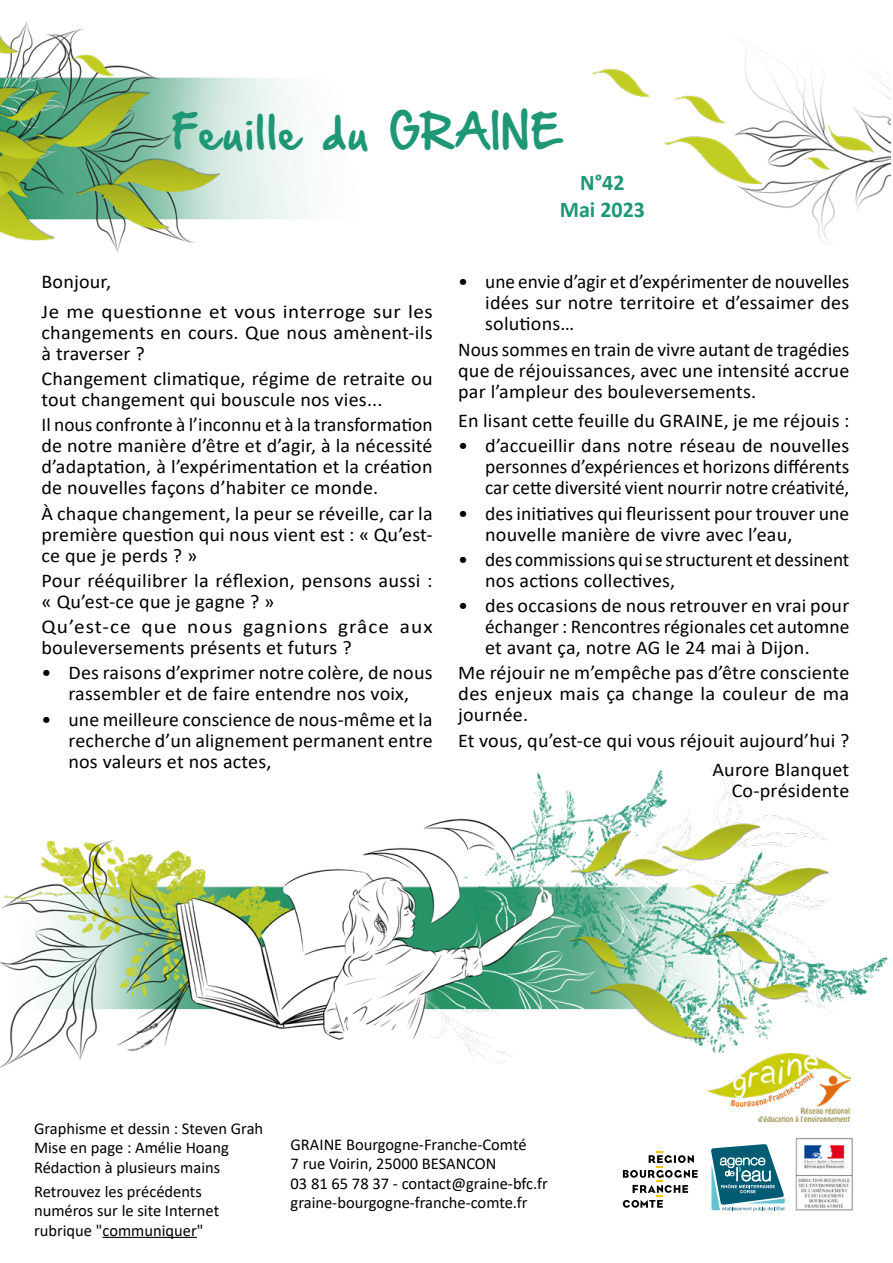
<style>
.page{position:relative;width:893px;height:1263px;background:#fff}
.page>*{position:absolute;margin:0;border:0;box-sizing:border-box;transform-origin:0 0}
.t1{font:39px "Hand Of Sean Demo";letter-spacing:.02em;color:#1e9777}
.t2{font:700 22.5px/27px "Calibri";color:#1e9777;text-align:center}
.t3{font:19.5px/21px "Calibri";letter-spacing:.01em;color:#000;text-align:justify}
.t4{font:19.5px/21px "Calibri";letter-spacing:.01em;color:#000;scale:1.04 1}
.t5{font:19.5px/21px "Calibri";letter-spacing:.01em;color:#000;scale:1.09 1}
.t6{font:16.5px/19.5px "Calibri";color:#000}
</style>
<div class="page">
<img style="left:0;top:769px;width:888px;height:298px">
<img style="left:0;top:21px;width:307px;height:232px">
<img style="left:707px;top:1054px;width:143px;height:67px">
<img style="left:592px;top:45px;width:299px;height:201px">
<img style="left:795px;top:1137px;width:58px;height:73px">
<svg style="left:711px;top:1144px;width:74px;height:67px"></svg>
<svg style="left:623px;top:1151px;width:75px;height:57px"></svg>
<hr style="left:103px;top:1237px;width:94px;height:1px;background:#000">
<h1 class="t1" style="left:172px;top:114px;width:388px">Feuille du GRAINE</h1>
<p class="t3" style="left:41px;top:267px;width:393px;line-height:29.5px">Bonjour,<br>Je me questionne et vous interroge sur les</p>
<p class="t4" style="left:41px;top:321px;width:378px">changements en cours. Que nous amènent-ils à traverser ?</p>
<p class="t3" style="left:41px;top:368px;width:393px">Changement climatique, régime de retraite ou tout changement qui bouscule nos vies...</p>
<p class="t3" style="left:41px;top:414px;width:393px">Il nous confronte à l’inconnu et à la transformation de notre manière d’être et d’agir, à la nécessité d’adaptation, à l’expérimentation et la création de nouvelles façons d’habiter ce monde.</p>
<p class="t3" style="left:41px;top:502px;width:393px">À chaque changement, la peur se réveille, car la première question qui nous vient est : « Qu’est&shy;ce que je perds ? »</p>
<p class="t4" style="left:41px;top:569px;width:378px">Pour rééquilibrer la réflexion, pensons aussi : « Qu’est-ce que je gagne ? »</p>
<p class="t5" style="left:41px;top:616px;width:360px">Qu’est-ce que nous gagnions grâce aux bouleversements présents et futurs ?</p>
<p class="t3" style="left:41px;top:662px;width:393px;text-align:center">• Des raisons d’exprimer notre colère, de nous rassembler et de faire entendre nos voix,</p>
<p class="t3" style="left:68px;top:708px;width:366px;text-indent:-27px">• une meilleure conscience de nous-même et la recherche d’un alignement permanent entre nos valeurs et nos actes,</p>
<p class="t2" style="left:560px;top:169px;width:87px">N°42<br>Mai 2023</p>
<p class="t3" style="left:485px;top:271px;width:366px;text-indent:-27px">• une envie d’agir et d’expérimenter de nouvelles idées sur notre territoire et d’essaimer des solutions…</p>
<p class="t3" style="left:458px;top:338px;width:393px">Nous sommes en train de vivre autant de tragédies que de réjouissances, avec une intensité accrue par l’ampleur des bouleversements.</p>
<p class="t3" style="left:458px;top:410px;width:393px">En lisant cette feuille du GRAINE, je me réjouis :</p>
<p class="t3" style="left:485px;top:435px;width:366px;text-indent:-27px">• d’accueillir dans notre réseau de nouvelles personnes d’expériences et horizons différents car cette diversité vient nourrir notre créativité,</p>
<p class="t3" style="left:485px;top:502px;width:366px;text-indent:-27px">• des initiatives qui fleurissent pour trouver une nouvelle manière de vivre avec l’eau,</p>
<p class="t3" style="left:485px;top:548px;width:366px;text-indent:-27px">• des commissions qui se structurent et dessinent nos actions collectives,</p>
<p class="t3" style="left:485px;top:595px;width:366px;text-indent:-27px">• des occasions de nous retrouver en vrai pour échanger : Rencontres régionales cet automne et avant ça, notre AG le 24 mai à Dijon.</p>
<p class="t3" style="left:458px;top:662px;width:393px">Me réjouir ne m’empêche pas d’être consciente des enjeux mais ça change la couleur de ma journée.</p>
<p class="t3" style="left:458px;top:725px;width:393px;line-height:29.5px;text-align:right">Et vous, qu’est-ce qui vous réjouit aujourd’hui ?<br>Aurore Blanquet</p>
<p class="t3" style="left:732px;top:780px;width:119px">Co-présidente</p>
<p class="t6" style="left:34px;top:1118px;width:231px">Graphisme et dessin : Steven Grah<br>Mise en page : Amélie Hoang<br>Rédaction à plusieurs mains</p>
<p class="t6" style="left:34px;top:1181px;width:187px">Retrouvez les précédents numéros sur le site Internet rubrique "communiquer"</p>
<p class="t6" style="left:291px;top:1134px;width:259px">GRAINE Bourgogne-Franche-Comté<br>7 rue Voirin, 25000 BESANCON<br>03 81 65 78 37 - contact@graine-bfc.fr graine-bourgogne-franche-comte.fr</p>
</div>
